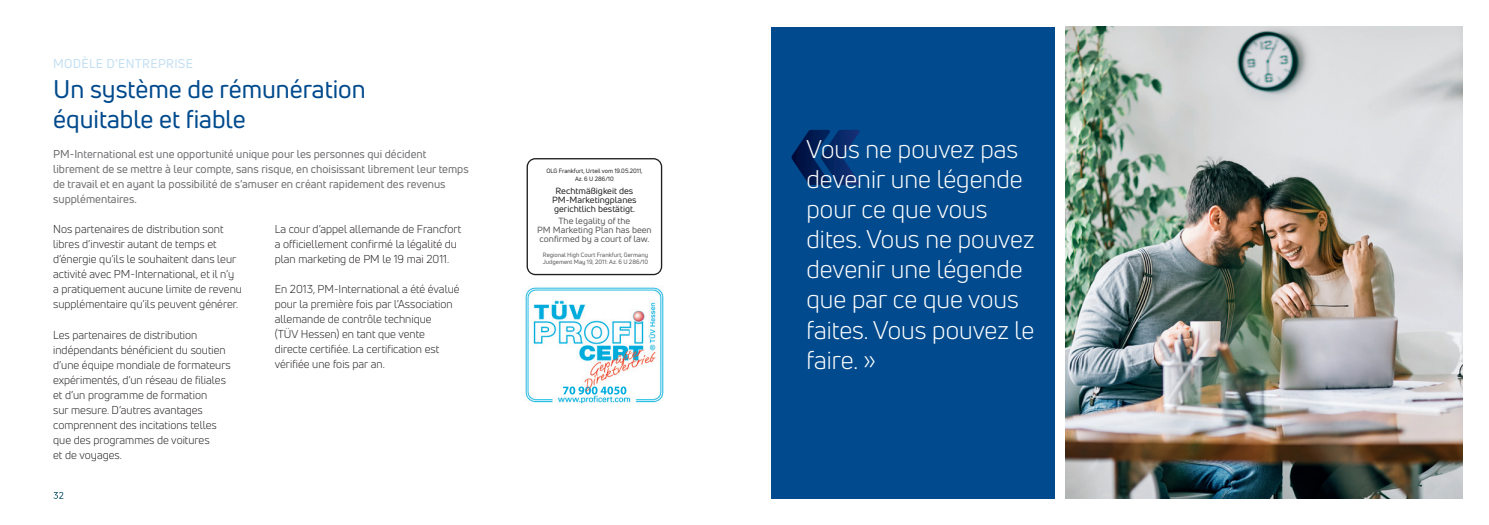
<style>
.page{position:relative;width:1489px;height:525px;background:#fff}
.page>*{position:absolute;margin:0;border:0;box-sizing:border-box;transform-origin:0 0}
.t1{font:25px/30px "Uni Neue";color:#fff}
.t2{font:25px/30px "Uni Neue";color:#004a8d}
.t3{font:12.5px "Uni Neue";letter-spacing:.025em;color:#c2dff2}
.t4{font:11.25px/15px "Uni Neue";color:#231f20}
.t5{font:11.25px/15px "Uni Neue";color:#6c6d70}
.t6{font:8.75px/8.8px "Uni Neue";color:#57585a;text-align:center;scale:1.05 1}
.t7{font:8.75px/8.8px "Uni Neue";color:#231f20;text-align:center;scale:1.05 1}
.t8{font:6.12px/7.2px "Uni Neue";color:#57585a}
.t9{font:6.12px/7.2px "Uni Neue";color:#231f20;text-align:center}
</style>
<div class="page">
<img style="left:1065px;top:27px;width:397px;height:471px">
<div style="left:771px;top:27px;width:283px;height:471px;background:#004a8d"></div>
<svg style="left:526px;top:158px;width:136px;height:117px"></svg>
<img style="left:525px;top:287px;width:139px;height:116px">
<img style="left:563px;top:386px;width:63px;height:8px">
<img style="left:791px;top:130px;width:69px;height:55px">
<svg style="left:53px;top:491px;width:10px;height:7px"></svg>
<p class="t3" style="left:53px;top:56px;width:141px">MODÈLE D’ENTREPRISE</p>
<h1 class="t2" style="left:53px;top:74px;width:314px">Un système de rémunération équitable et fiable</h1>
<p class="t5" style="left:53px;top:147px;width:417px">PM-International est une opportunité unique pour les personnes qui décident librement de se mettre à leur compte, sans risque, en choisissant librement leur temps de travail et en ayant la possibilité de s’amuser en créant rapidement des revenus supplémentaires.</p>
<p class="t4" style="left:53px;top:222px;width:190px">Nos partenaires de distribution sont libres d’investir autant de temps et d’énergie qu’ils le souhaitent dans leur activité avec PM-International, et il n’y a pratiquement aucune limite de revenu supplémentaire qu’ils peuvent générer.</p>
<p class="t4" style="left:53px;top:327px;width:179px">Les partenaires de distribution indépendants bénéficient du soutien d’une équipe mondiale de formateurs expérimentés, d’un réseau de filiales et d’un programme de formation<br>sur mesure. D’autres avantages comprennent des incitations telles que des programmes de voitures<br>et de voyages.</p>
<p class="t4" style="left:275px;top:222px;width:188px">La cour d’appel allemande de Francfort a officiellement confirmé la légalité du plan marketing de PM le 19 mai 2011.</p>
<p class="t4" style="left:275px;top:282px;width:186px">En 2013, PM-International a été évalué pour la première fois par l’Association allemande de contrôle technique<br>(TÜV Hessen) en tant que vente directe certifiée. La certification est vérifiée une fois par an.</p>
<p class="t9" style="left:546px;top:167px;width:98px">OLG Frankfurt, Urteil vom 19.05.2011,<br>Az. 6 U 286/10</p>
<p class="t7" style="left:552px;top:186px;width:82px">Rechtmäßigkeit des<br>PM-Marketingplanes gerichtlich bestätigt.</p>
<p class="t6" style="left:537px;top:217px;width:111px">The legality of the<br>PM Marketing Plan has been confirmed by a court of law.</p>
<p class="t8" style="left:543px;top:251px;width:107px">Regional High Court Frankfurt, Germany<br>Judgement May 19, 2011: Az. 6 U 286/10</p>
<h1 class="t1" style="left:806px;top:134px;width:229px">Vous ne pouvez pas devenir une légende pour ce que vous dites. Vous ne pouvez devenir une légende que par ce que vous faites. Vous pouvez le faire. »</h1>
</div>
